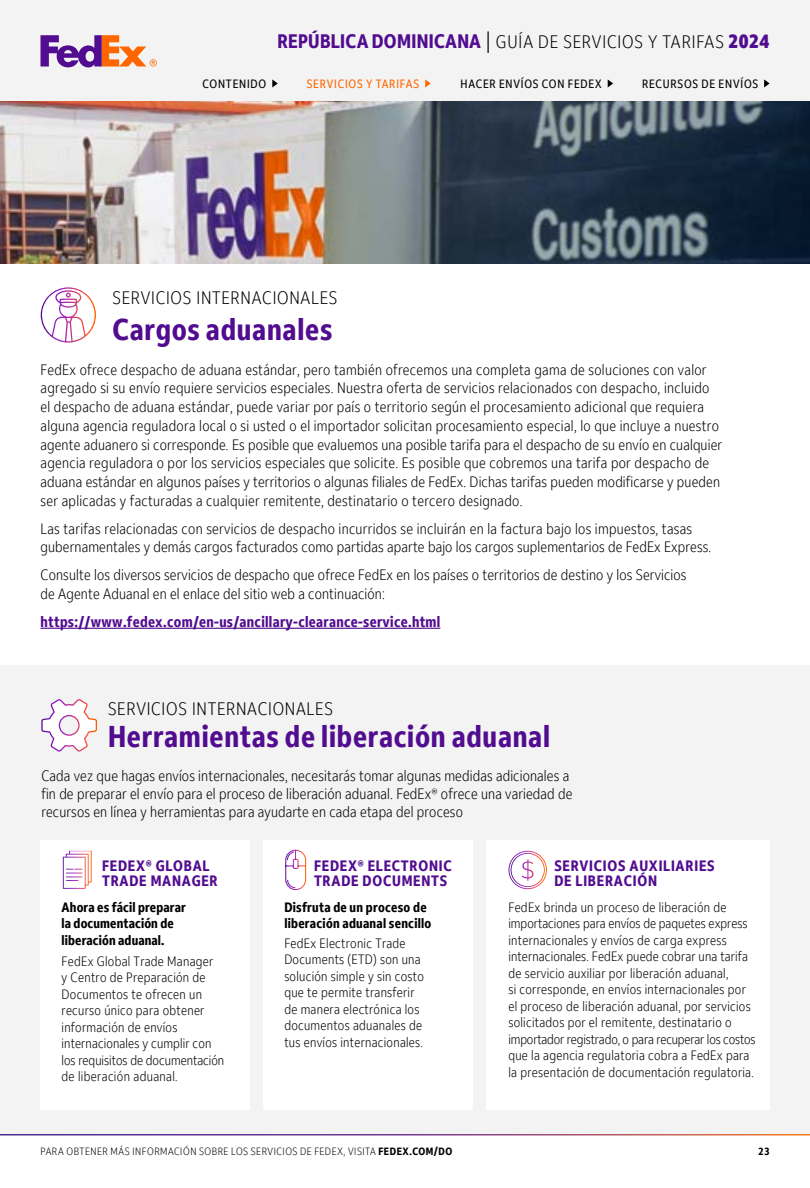
<style>
.page{position:relative;width:810px;height:1188px;background:#fff}
.page>*{position:absolute;margin:0;border:0;box-sizing:border-box;transform-origin:0 0}
.t1{font:700 condensed 30px "Fed Ex Sans App";letter-spacing:.025em;color:#520c90}
.t2{font:300 condensed 18px "Fed Ex Sans App";letter-spacing:.04em;color:#000}
.t3{font:300 condensed 15px/18.8px "Fed Ex Sans App";letter-spacing:.02em;color:#000}
.t4{font:700 condensed 15px/15px "Fed Ex Sans App";letter-spacing:.05em;color:#520c90}
.t5{font:700 condensed 15px "Fed Ex Sans App";letter-spacing:.02em;color:#520c90}
.t6{font:300 condensed 13.5px/16.5px "Fed Ex Sans App";letter-spacing:.02em;color:#000}
.t7{font:700 condensed 13.5px/16.5px "Fed Ex Sans App";letter-spacing:.01em;color:#000}
.t8{font:condensed 12px "Fed Ex Sans App";letter-spacing:.065em;color:#000}
.t9{font:condensed 12px "Fed Ex Sans App";letter-spacing:.065em;color:#f60}
.t10{font:300 condensed 10.5px "Fed Ex Sans App";letter-spacing:.05em;color:#000}
.t11{font:700 condensed 10.5px "Fed Ex Sans App";color:#000}
.s1{font-weight:700;font-size:19.5px;color:#520c90}
.s2{font-size:22.5px}
.s3{font-weight:800;font-size:19.5px;color:#520c90}
.s4{font-weight:700}
</style>
<div class="page">
<div style="left:0;top:0;width:810px;height:101px;background:#f3f3f3"></div>
<svg style="left:272px;top:79px;width:6px;height:9px"></svg>
<svg style="left:764px;top:79px;width:6px;height:9px"></svg>
<svg style="left:608px;top:79px;width:5px;height:9px"></svg>
<svg style="left:40px;top:35px;width:117px;height:32px"></svg>
<svg style="left:425px;top:79px;width:6px;height:9px"></svg>
<div style="left:0;top:666px;width:810px;height:468px;background:#f3f3f3"></div>
<div style="left:40px;top:840px;width:210px;height:270px;background:#fff"></div>
<div style="left:263px;top:840px;width:209px;height:270px;background:#fff"></div>
<div style="left:486px;top:840px;width:284px;height:270px;background:#fff"></div>
<svg style="left:285px;top:849px;width:22px;height:42px"></svg>
<svg style="left:63px;top:851px;width:29px;height:38px"></svg>
<svg style="left:509px;top:851px;width:38px;height:38px"></svg>
<svg style="left:41px;top:699px;width:56px;height:53px"></svg>
<svg style="left:40px;top:287px;width:56px;height:56px"></svg>
<hr style="left:40px;top:628px;width:400px;height:1px;background:#520c90">
<img style="left:0;top:101px;width:810px;height:162px">
<p class="t2" style="left:277px;top:31px;width:494px"><span class="s1">REPÚBLICA DOMINICANA</span> <span class="s2">|</span> GUÍA DE SERVICIOS Y TARIFAS <span class="s3">2024</span></p>
<p class="t8" style="left:202px;top:76px;width:65px">CONTENIDO</p>
<p class="t8" style="left:366px;top:76px;width:9px">&amp;</p>
<p class="t8" style="left:460px;top:76px;width:143px">HACER ENVÍOS CON FEDEX</p>
<p class="t8" style="left:642px;top:76px;width:118px">RECURSOS DE ENVÍOS</p>
<p class="t9" style="left:307px;top:76px;width:114px">SERVICIOS Y TARIFAS</p>
<p class="t2" style="left:112px;top:287px;width:227px">SERVICIOS INTERNACIONALES</p>
<h1 class="t1" style="left:112px;top:312px;width:221px">Cargos aduanales</h1>
<p class="t3" style="left:40px;top:360px;width:683px">FedEx ofrece despacho de aduana estándar, pero también ofrecemos una completa gama de soluciones con valor agregado si su envío requiere servicios especiales. Nuestra oferta de servicios relacionados con despacho, incluido el despacho de aduana estándar, puede variar por país o territorio según el procesamiento adicional que requiera alguna agencia reguladora local o si usted o el importador solicitan procesamiento especial, lo que incluye a nuestro agente aduanero si corresponde. Es posible que evaluemos una posible tarifa para el despacho de su envío en cualquier agencia reguladora o por los servicios especiales que solicite. Es posible que cobremos una tarifa por despacho de aduana estándar en algunos países y territorios o algunas filiales de FedEx. Dichas tarifas pueden modificarse y pueden ser aplicadas y facturadas a cualquier remitente, destinatario o tercero designado.</p>
<p class="t3" style="left:40px;top:519px;width:672px">Las tarifas relacionadas con servicios de despacho incurridos se incluirán en la factura bajo los impuestos, tasas gubernamentales y demás cargos facturados como partidas aparte bajo los cargos suplementarios de FedEx Express.</p>
<p class="t3" style="left:40px;top:566px;width:647px">Consulte los diversos servicios de despacho que ofrece FedEx en los países o territorios de destino y los Servicios de Agente Aduanal en el enlace del sitio web a continuación:</p>
<p class="t5" style="left:40px;top:613px;width:401px">https://www.fedex.com/en-us/ancillary-clearance-service.html</p>
<p class="t2" style="left:108px;top:699px;width:227px">SERVICIOS INTERNACIONALES</p>
<h1 class="t1" style="left:108px;top:719px;width:444px">Herramientas de liberación aduanal</h1>
<p class="t3" style="left:41px;top:767px;width:533px;line-height:18px">Cada vez que hagas envíos internacionales, necesitarás tomar algunas medidas adicionales a fin de preparar el envío para el proceso de liberación aduanal. FedEx® ofrece una variedad de recursos en línea y herramientas para ayudarte en cada etapa del proceso</p>
<p class="t4" style="left:102px;top:859px;width:117px">FEDEX® GLOBAL<br>TRADE MANAGER</p>
<p class="t4" style="left:314px;top:859px;width:139px">FEDEX® ELECTRONIC<br>TRADE DOCUMENTS</p>
<p class="t4" style="left:554px;top:859px;width:162px">SERVICIOS AUXILIARIES<br>DE LIBERACIÓN</p>
<p class="t7" style="left:62px;top:899px;width:126px">Ahora es fácil preparar la documentación de liberación aduanal.</p>
<p class="t6" style="left:62px;top:953px;width:164px">FedEx Global Trade Manager<br>y Centro de Preparación de<br>Documentos te ofrecen un recurso único para obtener información de envíos internacionales y cumplir con los requisitos de documentación de liberación aduanal.</p>
<p class="t7" style="left:284px;top:899px;width:149px">Disfruta de un proceso de liberación aduanal sencillo</p>
<p class="t6" style="left:284px;top:935px;width:141px">FedEx Electronic Trade<br>Documents (ETD) son una solución simple y sin costo que te permite transferir de manera electrónica los documentos aduanales de tus envíos internacionales.</p>
<p class="t6" style="left:508px;top:899px;width:249px">FedEx brinda un proceso de liberación de importaciones para envíos de paquetes express internacionales y envíos de carga express internacionales. FedEx puede cobrar una tarifa de servicio auxiliar por liberación aduanal,<br>si corresponde, en envíos internacionales por el proceso de liberación aduanal, por servicios solicitados por el remitente, destinatario o importador registrado, o para recuperar los costos que la agencia regulatoria cobra a FedEx para la presentación de documentación regulatoria.</p>
<p class="t10" style="left:41px;top:1145px;width:413px">PARA OBTENER MÁS INFORMACIÓN SOBRE LOS SERVICIOS DE FEDEX, VISITA <span class="s4">FEDEX.COM/DO</span></p>
<p class="t11" style="left:759px;top:1145px;width:12px">23</p>
</div>
